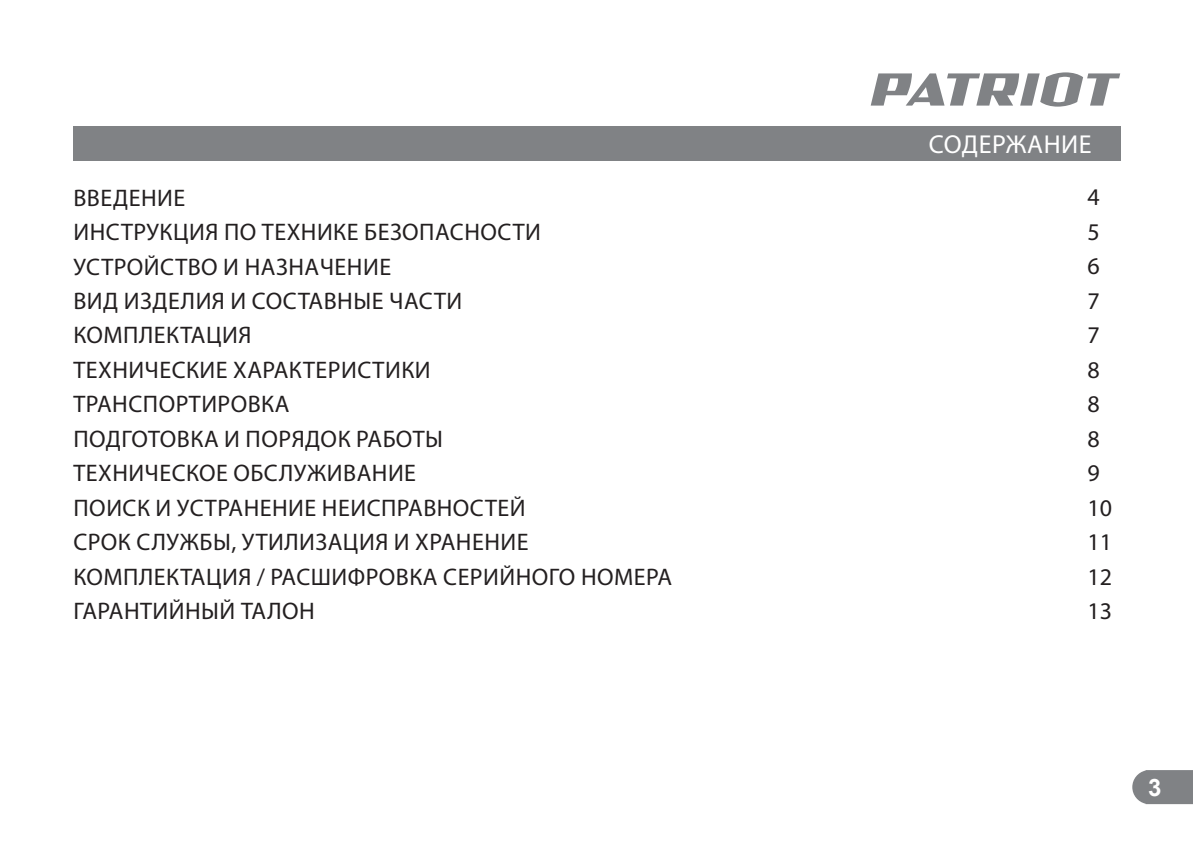
<style>
.page{position:relative;width:1193px;height:841px;background:#fff}
.page>*{position:absolute;margin:0;border:0;box-sizing:border-box;transform-origin:0 0}
.t1{font:26px "Myriad Pro";letter-spacing:.02em;color:#fff}
.t2{font:24px/34.4px "Myriad Pro";letter-spacing:.02em;color:#231f20}
.t3{font:700 24px "Arial";color:#fff}
</style>
<div class="page">
<svg style="left:1132px;top:770px;width:60px;height:34px;background:#888a8d"></svg>
<svg style="left:870px;top:72px;width:250px;height:35px"></svg>
<div style="left:73px;top:126px;width:1047px;height:34px;background:#808285"></div>
<p class="t1" style="left:928px;top:132px;width:164px">СОДЕРЖАНИЕ</p>
<p class="t2" style="left:73px;top:181px;width:600px">ВВЕДЕНИЕ<br>ИНСТРУКЦИЯ ПО ТЕХНИКЕ БЕЗОПАСНОСТИ<br>УСТРОЙСТВО И НАЗНАЧЕНИЕ<br>ВИД ИЗДЕЛИЯ И СОСТАВНЫЕ ЧАСТИ<br>КОМПЛЕКТАЦИЯ<br>ТЕХНИЧЕСКИЕ ХАРАКТЕРИСТИКИ<br>ТРАНСПОРТИРОВКА<br>ПОДГОТОВКА И ПОРЯДОК РАБОТЫ<br>ТЕХНИЧЕСКОЕ ОБСЛУЖИВАНИЕ<br>ПОИСК И УСТРАНЕНИЕ НЕИСПРАВНОСТЕЙ<br>СРОК СЛУЖБЫ, УТИЛИЗАЦИЯ И ХРАНЕНИЕ<br>КОМПЛЕКТАЦИЯ / РАСШИФРОВКА СЕРИЙНОГО НОМЕРА<br>ГАРАНТИЙНЫЙ ТАЛОН</p>
<p class="t2" style="left:1087px;top:181px;width:26px">4<br>5<br>6<br>7<br>7<br>8<br>8<br>8<br>9<br>10<br>11<br>12<br>13</p>
<p class="t3" style="left:1148px;top:773px;width:15px">3</p>
</div>
